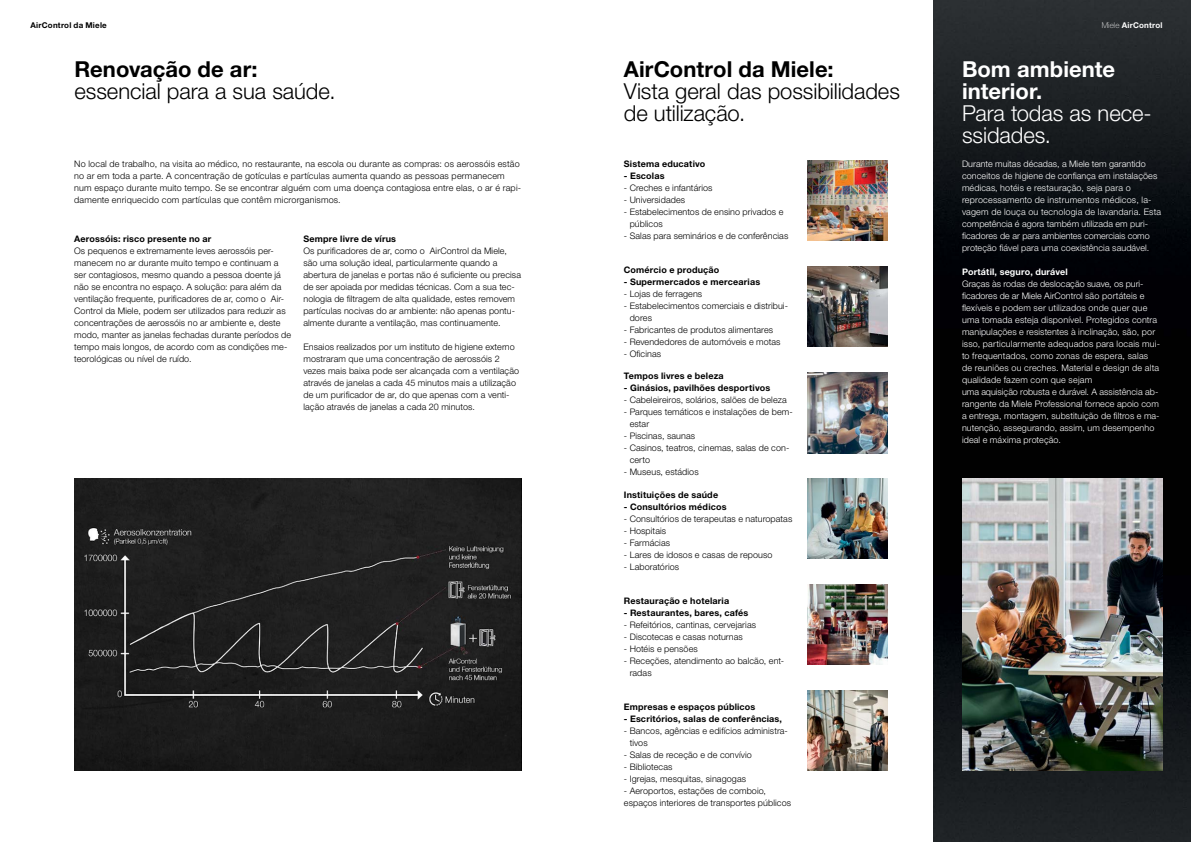
<style>
.page{position:relative;width:1191px;height:842px;background:#fff}
.page>*{position:absolute;margin:0;border:0;box-sizing:border-box;transform-origin:0 0}
.HL_22_22{font:300 22px/22px "Helvetica Neue LTW1 G";letter-spacing:-.005em;color:#000}
.HL_22_22-2{font:300 22px/22px "Helvetica Neue LTW1 G";letter-spacing:-.005em;color:#fff}
.HL_22_22-3{font:700 22px/22px "Helvetica Neue LTW1 G";letter-spacing:.005em;color:#fff}
.Body_9_12{font:300 9px/12px "Helvetica Neue LTW1 G";letter-spacing:.01em;color:#000}
.Body_9_12-2{font:300 9px/12px "Helvetica Neue LTW1 G";letter-spacing:.01em;color:#fff}
.Teaser{font:300 9px/12px "Helvetica Neue LTW1 G";letter-spacing:.02em;color:#000}
.Body_9_12-3{font:700 9px "Helvetica Neue LTW1 G";letter-spacing:.02em;color:#000}
.Body_9_12-4{font:700 9px "Helvetica Neue LTW1 G";letter-spacing:.02em;color:#fff}
.Kolumne{font:700 8px "Helvetica Neue LTW1 G";letter-spacing:.025em;color:#000}
.Kolumne-2{font:700 8px "Helvetica Neue LTW1 G";letter-spacing:.02em;color:#fff}
.s1{font-weight:100}
.s2{font-weight:700}
</style>
<div class="page">
<img style="left:933px;top:0;width:258px;height:842px">
<img style="left:807px;top:266px;width:80px;height:81px">
<img style="left:807px;top:478px;width:80px;height:81px">
<img style="left:807px;top:373px;width:80px;height:80px">
<img style="left:807px;top:584px;width:80px;height:80px">
<img style="left:807px;top:690px;width:80px;height:81px">
<img style="left:807px;top:160px;width:80px;height:80px">
<img style="left:74px;top:478px;width:447px;height:292px">
<img style="left:962px;top:478px;width:200px;height:293px">
<p class="Kolumne" style="left:31px;top:21px;width:78px">AirControl da Miele</p>
<p class="Kolumne-2" style="left:1101px;top:21px;width:62px"><span class="s1">Miele</span> AirControl</p>
<p class="HL_22_22-3" style="left:962px;top:58px;width:155px">Bom ambiente interior.</p>
<p class="HL_22_22-2" style="left:962px;top:102px;width:191px">Para todas as nece&shy;ssidades.</p>
<p class="Body_9_12-2" style="left:962px;top:157px;width:201px">Durante muitas décadas, a Miele tem garantido conceitos de higiene de confiança em instalações médicas, hotéis e restauração, seja para o reprocessamento de instrumentos médicos, la&shy;vagem de louça ou tecnologia de lavandaria. Esta competência é agora também utilizada em puri&shy;ficadores de ar para ambientes comerciais como proteção fiável para uma coexistência saudável.</p>
<p class="Body_9_12-4" style="left:962px;top:266px;width:107px">Portátil, seguro, durável</p>
<p class="Body_9_12-2" style="left:962px;top:277px;width:199px">Graças às rodas de deslocação suave, os puri&shy;ficadores de ar Miele AirControl são portáteis e flexíveis e podem ser utilizados onde quer que uma tomada esteja disponível. Protegidos contra manipulações e resistentes à inclinação, são, por isso, particularmente adequados para locais mui&shy;to frequentados, como zonas de espera, salas de reuniões ou creches. Material e design de alta qualidade fazem com que sejam<br>uma aquisição robusta e durável. A assistência ab&shy;rangente da Miele Professional fornece apoio com a entrega, montagem, substituição de filtros e ma&shy;nutenção, assegurando, assim, um desempenho ideal e máxima proteção.</p>
<p class="HL_22_22" style="left:74px;top:58px;width:262px"><span class="s2">Renovação de ar: </span>essencial para a sua saúde.</p>
<p class="HL_22_22" style="left:624px;top:58px;width:278px"><span class="s2">AirControl da Miele:<br></span>Vista geral das possibilidades de utilização.</p>
<p class="Body_9_12-3" style="left:624px;top:158px;width:83px">Sistema educativo</p>
<p class="Body_9_12-3" style="left:624px;top:170px;width:42px">- Escolas</p>
<p class="Body_9_12" style="left:624px;top:181px;width:90px">- Creches e infantários</p>
<p class="Body_9_12" style="left:624px;top:193px;width:63px">- Universidades</p>
<p class="Body_9_12" style="left:629px;top:205px;width:155px;text-indent:-6px">- Estabelecimentos de ensino privados e públicos</p>
<p class="Body_9_12" style="left:624px;top:229px;width:166px">- Salas para seminários e de conferências</p>
<p class="Teaser" style="left:74px;top:158px;width:448px">No local de trabalho, na visita ao médico, no restaurante, na escola ou durante as compras: os aerossóis estão no ar em toda a parte. A concentração de gotículas e partículas aumenta quando as pessoas permanecem num espaço durante muito tempo. Se se encontrar alguém com uma doença contagiosa entre elas, o ar é rapi&shy;damente enriquecido com partículas que contêm microrganismos.</p>
<p class="Body_9_12-3" style="left:74px;top:233px;width:139px">Aerossóis: risco presente no ar</p>
<p class="Body_9_12" style="left:74px;top:245px;width:218px">Os pequenos e extremamente leves aerossóis per&shy;manecem no ar durante muito tempo e continuam a ser contagiosos, mesmo quando a pessoa doente já não se encontra no espaço. A solução: para além da ventilação frequente, purificadores de ar, como o Air-Control da Miele, podem ser utilizados para reduzir as concentrações de aerossóis no ar ambiente e, deste modo, manter as janelas fechadas durante períodos de tempo mais longos, de acordo com as condições me&shy;teorológicas ou nível de ruído.</p>
<p class="Body_9_12-3" style="left:303px;top:233px;width:94px">Sempre livre de vírus</p>
<p class="Body_9_12" style="left:303px;top:245px;width:219px">Os purificadores de ar, como o AirControl da Miele, são uma solução ideal, particularmente quando a abertura de janelas e portas não é suficiente ou precisa de ser apoiada por medidas técnicas. Com a sua tec&shy;nologia de filtragem de alta qualidade, estes removem partículas nocivas do ar ambiente: não apenas pontu&shy;almente durante a ventilação, mas continuamente.</p>
<p class="Body_9_12" style="left:303px;top:341px;width:217px">Ensaios realizados por um instituto de higiene externo mostraram que uma concentração de aerossóis 2 vezes mais baixa pode ser alcançada com a ventilação através de janelas a cada 45 minutos mais a utilização de um purificador de ar, do que apenas com a venti&shy;lação através de janelas a cada 20 minutos.</p>
<p class="Body_9_12-3" style="left:624px;top:264px;width:97px">Comércio e produção</p>
<p class="Body_9_12-3" style="left:624px;top:276px;width:138px">- Supermercados e mercearias</p>
<p class="Body_9_12" style="left:624px;top:288px;width:80px">- Lojas de ferragens</p>
<p class="Body_9_12" style="left:629px;top:300px;width:160px;text-indent:-6px">- Estabelecimentos comerciais e distribui&shy;dores</p>
<p class="Body_9_12" style="left:624px;top:324px;width:151px">- Fabricantes de produtos alimentares</p>
<p class="Body_9_12" style="left:624px;top:336px;width:158px">- Revendedores de automóveis e motas</p>
<p class="Body_9_12" style="left:624px;top:348px;width:39px">- Oficinas</p>
<p class="Body_9_12-3" style="left:624px;top:370px;width:101px">Tempos livres e beleza</p>
<p class="Body_9_12-3" style="left:624px;top:382px;width:148px">- Ginásios, pavilhões desportivos</p>
<p class="Body_9_12" style="left:624px;top:394px;width:164px">- Cabeleireiros, solários, salões de beleza</p>
<p class="Body_9_12" style="left:629px;top:406px;width:165px;text-indent:-6px">- Parques temáticos e instalações de bem&shy;estar</p>
<p class="Body_9_12" style="left:624px;top:430px;width:73px">- Piscinas, saunas</p>
<p class="Body_9_12" style="left:629px;top:442px;width:161px;text-indent:-6px">- Casinos, teatros, cinemas, salas de con&shy;certo</p>
<p class="Body_9_12" style="left:624px;top:466px;width:76px">- Museus, estádios</p>
<p class="Body_9_12-3" style="left:624px;top:489px;width:96px">Instituições de saúde</p>
<p class="Body_9_12-3" style="left:624px;top:501px;width:104px">- Consultórios médicos</p>
<p class="Body_9_12" style="left:624px;top:513px;width:170px">- Consultórios de terapeutas e naturopatas</p>
<p class="Body_9_12" style="left:624px;top:525px;width:44px">- Hospitais</p>
<p class="Body_9_12" style="left:624px;top:537px;width:48px">- Farmácias</p>
<p class="Body_9_12" style="left:624px;top:549px;width:150px">- Lares de idosos e casas de repouso</p>
<p class="Body_9_12" style="left:624px;top:561px;width:57px">- Laboratórios</p>
<p class="Body_9_12-3" style="left:624px;top:595px;width:107px">Restauração e hotelaria</p>
<p class="Body_9_12-3" style="left:624px;top:607px;width:126px">- Restaurantes, bares, cafés</p>
<p class="Body_9_12" style="left:624px;top:619px;width:134px">- Refeitórios, cantinas, cervejarias</p>
<p class="Body_9_12" style="left:624px;top:631px;width:121px">- Discotecas e casas noturnas</p>
<p class="Body_9_12" style="left:624px;top:643px;width:75px">- Hotéis e pensões</p>
<p class="Body_9_12" style="left:629px;top:655px;width:156px;text-indent:-6px">- Receções, atendimento ao balcão, ent&shy;radas</p>
<p class="Body_9_12-3" style="left:624px;top:701px;width:133px">Empresas e espaços públicos</p>
<p class="Body_9_12-3" style="left:624px;top:713px;width:160px">- Escritórios, salas de conferências,</p>
<p class="Body_9_12" style="left:629px;top:725px;width:160px;text-indent:-6px">- Bancos, agências e edifícios administra&shy;tivos</p>
<p class="Body_9_12" style="left:624px;top:749px;width:129px">- Salas de receção e de convívio</p>
<p class="Body_9_12" style="left:624px;top:761px;width:50px">- Bibliotecas</p>
<p class="Body_9_12" style="left:624px;top:773px;width:124px">- Igrejas, mesquitas, sinagogas</p>
<p class="Body_9_12" style="left:624px;top:785px;width:169px">- Aeroportos, estações de comboio, espaços interiores de transportes públicos</p>
</div>
